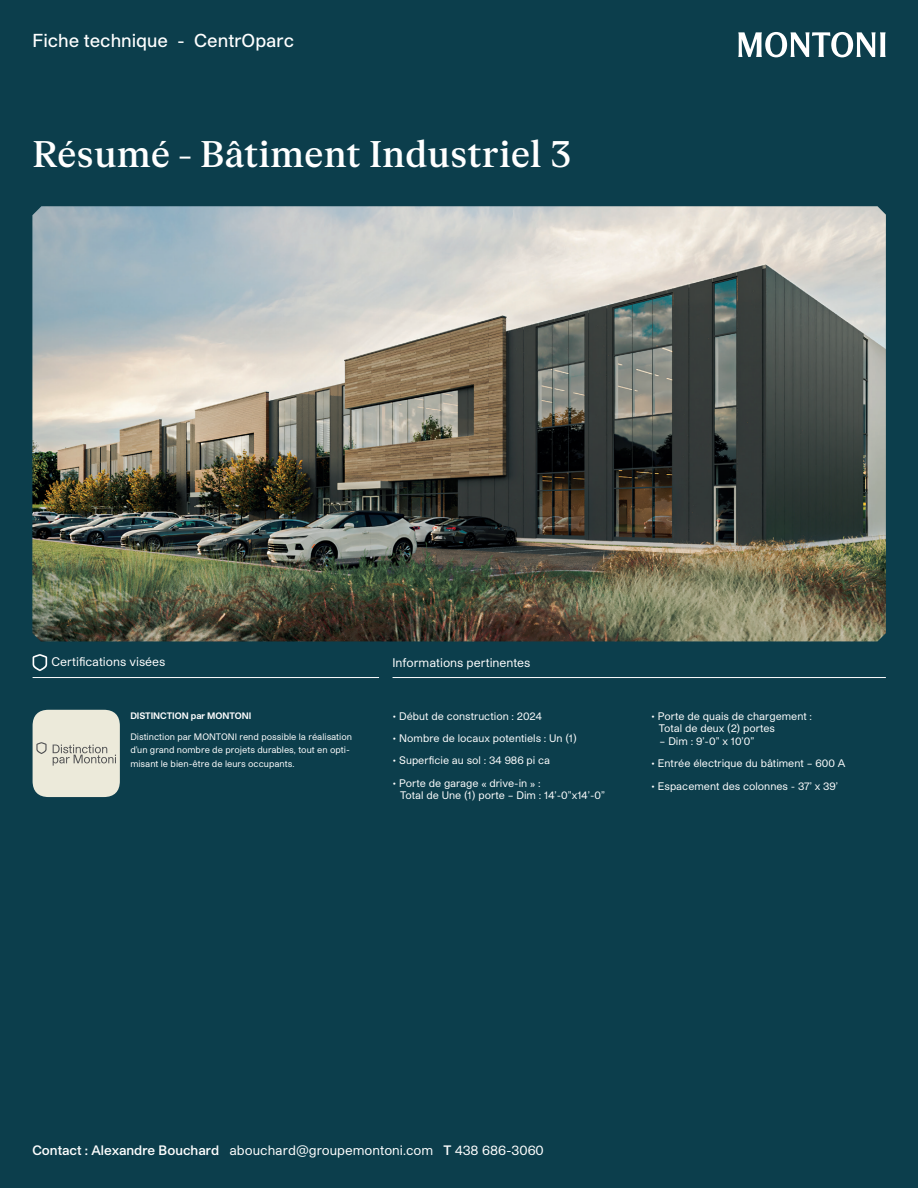
<style>
.page{position:relative;width:918px;height:1188px;background:#0c3e4c}
.page>*{position:absolute;margin:0;border:0;box-sizing:border-box;transform-origin:0 0}
.t1{font:500 36px "FK Roman Standard";color:#fff}
.t2{font:500 18px "Studio Pro";color:#fff}
.t3{font:13.2px "Studio Pro";color:#fff}
.t4{font:12px "Studio Pro";color:#fff}
.t5{font:10.5px/12.6px "Studio Pro";color:#fff}
.t6{font:9px/13.5px "Studio Pro";color:#fff}
.t7{font:700 9px "Studio Pro";color:#fff}
.s1{font-weight:600}
</style>
<div class="page">
<svg style="left:738px;top:32px;width:148px;height:25px"></svg>
<img style="left:32px;top:206px;width:854px;height:435px">
<hr style="left:33px;top:677px;width:346px;height:1px;background:#fff">
<hr style="left:393px;top:677px;width:493px;height:1px;background:#fff">
<svg style="left:33px;top:654px;width:14px;height:17px"></svg>
<div style="left:33px;top:710px;width:87px;height:87px;background:#eceada;border-radius:16px"></div>
<svg style="left:36px;top:742px;width:80px;height:24px"></svg>
<h2 class="t2" style="left:32px;top:28px;width:263px">Fiche technique - CentrOparc</h2>
<h1 class="t1" style="left:32px;top:126px;width:541px">Résumé - Bâtiment Industriel 3</h1>
<p class="t4" style="left:52px;top:654px;width:115px">Certifications visées</p>
<p class="t7" style="left:130px;top:709px;width:122px">DISTINCTION par MONTONI</p>
<p class="t6" style="left:130px;top:729px;width:223px">Distinction par MONTONI rend possible la réalisation d’un grand nombre de projets durables, tout en opti&shy;misant le bien-être de leurs occupants.</p>
<p class="t4" style="left:393px;top:655px;width:139px">Informations pertinentes</p>
<p class="t5" style="left:393px;top:709px;width:151px">• Début de construction : 2024</p>
<p class="t5" style="left:393px;top:732px;width:186px">• Nombre de locaux potentiels : Un (1)</p>
<p class="t5" style="left:393px;top:754px;width:159px">• Superficie au sol : 34 986 pi ca</p>
<p class="t5" style="left:400px;top:776px;width:206px;text-indent:-7px">• Porte de garage « drive-in » :<br>Total de Une (1) porte – Dim : 14’-0”x14’-0”</p>
<p class="t5" style="left:659px;top:709px;width:155px;text-indent:-7px">• Porte de quais de chargement :<br>Total de deux (2) portes</p>
<p class="t5" style="left:660px;top:735px;width:96px">– Dim : 9’-0” x 10’0”</p>
<p class="t5" style="left:651px;top:757px;width:196px">• Entrée électrique du bâtiment – 600 A</p>
<p class="t5" style="left:651px;top:779px;width:188px">• Espacement des colonnes - 37’ x 39’</p>
<p class="t3" style="left:32px;top:1142px;width:513px"><span class="s1">Contact : Alexandre Bouchard</span> abouchard@groupemontoni.com <span class="s1">T</span> 438 686-3060</p>
</div>
